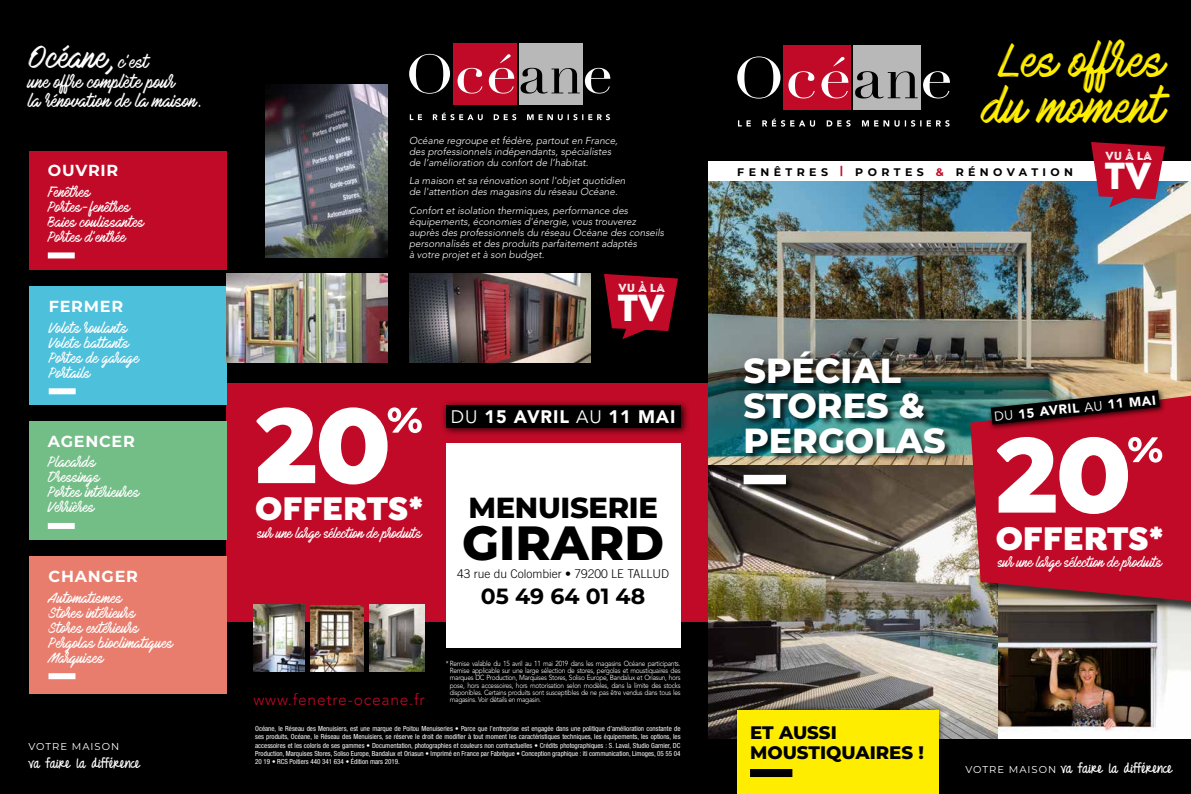
<style>
.page{position:relative;width:1191px;height:794px;background:#fff}
.page>*{position:absolute;margin:0;border:0;box-sizing:border-box;transform-origin:0 0}
.t1{font:800 48px "Montserrat";color:#000}
.t2{font:42.4px/46.2px "Mark My Words";color:#fe0;text-align:center}
.t3{font:900 37.6px "Intro";color:#fff}
.t4{font:900 34.9px "Isidora";color:#fff}
.t5{font:800 34.8px/34.8px "Montserrat";color:#fff}
.t6{font:800 29px "Montserrat";letter-spacing:-.01em;color:#000}
.t7{font:28px "Mark My Words";color:#fff}
.t8{font:700 22px "Montserrat";color:#000}
.t9{font:800 18.1px/20px "Montserrat";color:#000}
.t10{font:900 18px "Avenir LT Std";letter-spacing:.05em;color:#fff}
.t11{font:16px/19.2px "Mark My Words";color:#fff}
.t12{font:700 16px "Montserrat";letter-spacing:.05em;color:#fff}
.t13{font:300 15.6px "Avenir LT Std";letter-spacing:.05em;color:#c10a27}
.t14{font:13px/15px "Mark My Words";color:#fff}
.t15{font:700 13px "Just Realize";color:#fff}
.t16{font:900 13px "Avenir LT Std";color:#fff}
.t17{font:12.4px "Mark My Words";letter-spacing:-.02em;color:#fff}
.t18{font:300 12px "Trade Gothic";color:#000}
.t19{font:11.7px "Intro Inline";color:#fff}
.t20{font:700 11px "Montserrat";letter-spacing:.4em;color:#000}
.t21{font:italic 300 10px/11px "Avenir LT Std";color:#fff}
.t22{font:10px "Montserrat";letter-spacing:.1em;color:#fff}
.t23{font:300 7.3px/7.3px "Avenir LT Std";letter-spacing:-.04em;color:#fff;text-align:justify;scale:.9 1}
.t24{font:condensed 7px/8.4px "Helvetica Neue LT Std";color:#fff;text-align:justify}
.s1{font-size:16px}
.s2{font-weight:400}
.s3{color:#c10a27}
.s4{font-family:"Montserrat";font-weight:400;font-size:10px}
</style>
<div class="page">
<div style="left:0;top:0;width:709px;height:794px;background:#000"></div>
<div style="left:227px;top:383px;width:482px;height:238px;background:#c10a27"></div>
<div style="left:709px;top:0;width:482px;height:794px;background:#000"></div>
<img style="left:997px;top:614px;width:194px;height:124px">
<img style="left:709px;top:464px;width:288px;height:274px">
<img style="left:709px;top:181px;width:482px;height:283px">
<div style="left:709px;top:162px;width:482px;height:19px;background:#fff"></div>
<div style="left:783px;top:45px;width:67px;height:65px;background:#c10a27"></div>
<div style="left:853px;top:45px;width:67px;height:65px;background:#b9b8b8"></div>
<svg style="left:737px;top:56px;width:43px;height:43px"></svg>
<svg style="left:788px;top:71px;width:26px;height:27px"></svg>
<svg style="left:821px;top:57px;width:27px;height:41px"></svg>
<svg style="left:855px;top:71px;width:62px;height:27px"></svg>
<svg style="left:923px;top:71px;width:27px;height:27px"></svg>
<svg style="left:738px;top:119px;width:211px;height:8px"></svg>
<svg style="left:1091px;top:142px;width:74px;height:65px;background:#a32845"></svg>
<div style="left:441px;top:400px;width:249px;height:37px;background:#000;opacity:.85"></div>
<div style="left:446px;top:405px;width:234px;height:22px;background:#000"></div>
<div style="left:743px;top:351px;width:211px;height:142px;background:#000;opacity:.75"></div>
<div style="left:743px;top:475px;width:43px;height:9px;background:#fff"></div>
<div style="left:972px;top:396px;width:219px;height:218px;background:#000;opacity:.75"></div>
<svg style="left:970px;top:396px;width:221px;height:205px;background:#b71a31"></svg>
<svg style="left:973px;top:380px;width:204px;height:134px;background:#ad5964"></svg>
<div style="left:29px;top:151px;width:198px;height:118px;background:#c10a27"></div>
<div style="left:48px;top:252px;width:27px;height:6px;background:#fff"></div>
<div style="left:29px;top:286px;width:198px;height:119px;background:#4dc0db"></div>
<div style="left:49px;top:388px;width:27px;height:6px;background:#fff"></div>
<div style="left:29px;top:421px;width:198px;height:119px;background:#73bd87"></div>
<div style="left:48px;top:523px;width:27px;height:6px;background:#fff"></div>
<div style="left:29px;top:556px;width:198px;height:137px;background:#e87d6e"></div>
<div style="left:48px;top:673px;width:27px;height:6px;background:#fff"></div>
<div style="left:446px;top:443px;width:234px;height:205px;background:#fff"></div>
<div style="left:453px;top:43px;width:63px;height:61px;background:#c10a27"></div>
<div style="left:519px;top:43px;width:63px;height:61px;background:#b9b8b8"></div>
<svg style="left:409px;top:54px;width:41px;height:40px"></svg>
<svg style="left:457px;top:68px;width:25px;height:26px"></svg>
<svg style="left:489px;top:54px;width:25px;height:40px"></svg>
<svg style="left:520px;top:68px;width:90px;height:26px"></svg>
<svg style="left:410px;top:113px;width:200px;height:7px"></svg>
<img style="left:310px;top:605px;width:54px;height:66px">
<img style="left:369px;top:605px;width:56px;height:66px">
<img style="left:253px;top:605px;width:51px;height:66px">
<img style="left:227px;top:274px;width:161px;height:89px">
<img style="left:266px;top:84px;width:122px;height:173px">
<img style="left:409px;top:274px;width:181px;height:89px">
<svg style="left:604px;top:274px;width:74px;height:65px"></svg>
<svg style="left:256px;top:407px;width:166px;height:77px"></svg>
<div style="left:731px;top:704px;width:213px;height:90px;background:#000;opacity:.75"></div>
<div style="left:737px;top:710px;width:201px;height:84px;background:#ffed00"></div>
<div style="left:750px;top:769px;width:42px;height:8px;background:#000"></div>
<h3 class="t7" style="left:28px;top:42px;width:122px">Océane,<span class="s1">c’est</span></h3>
<h3 class="t11" style="left:28px;top:72px;width:175px">une offre complète pour<br>la rénovation de la maison.</h3>
<h3 class="t12" style="left:48px;top:159px;width:72px">OUVRIR</h3>
<h3 class="t14" style="left:48px;top:185px;width:98px">Fenêtres<br>Portes–fenêtres<br>Baies coulissantes<br>Portes d’entrée</h3>
<h3 class="t12" style="left:49px;top:295px;width:76px">FERMER</h3>
<h3 class="t14" style="left:49px;top:321px;width:92px">Volets roulants<br>Volets battants<br>Portes de garage<br>Portails</h3>
<h3 class="t12" style="left:48px;top:429px;width:89px">AGENCER</h3>
<h3 class="t14" style="left:48px;top:455px;width:93px">Placards<br>Dressings<br>Portes intérieures<br>Verrières</h3>
<h3 class="t12" style="left:48px;top:565px;width:91px">CHANGER</h3>
<h3 class="t14" style="left:48px;top:590px;width:126px">Automatismes<br>Stores intérieurs<br>Stores extérieurs<br>Pergolas bioclimatiques<br>Marquises</h3>
<h3 class="t22" style="left:28px;top:739px;width:92px">VOTRE MAISON</h3>
<h3 class="t15" style="left:28px;top:755px;width:113px">va faire la différence</h3>
<h3 class="t21" style="left:409px;top:135px;width:210px">Océane regroupe et fédère, partout en France, des professionnels indépendants, spécialistes de l’amélioration du confort de l’habitat.</h3>
<h3 class="t21" style="left:409px;top:176px;width:218px">La maison et sa rénovation sont l'objet quotidien de l'attention des magasins du réseau Océane.</h3>
<p class="t21" style="left:409px;top:205px;width:256px">Confort et isolation thermiques, performance des équipements, économies d'énergie, vous trouverez auprès des professionnels du réseau Océane des conseils personnalisés et des produits parfaitement adaptés<br>à votre projet et à son budget.</p>
<h3 class="t19" style="left:618px;top:281px;width:48px">VU À LA</h3>
<h3 class="t3" style="left:617px;top:283px;width:48px">TV</h3>
<h3 class="t10" style="left:451px;top:406px;width:226px"><span class="s2">DU</span> 15 AVRIL <span class="s2">AU</span> 11 MAI</h3>
<h3 class="t4" style="left:255px;top:486px;width:170px">OFFERTS*</h3>
<h3 class="t17" style="left:257px;top:526px;width:166px">sur une large sélection de produits</h3>
<h3 class="t6" style="left:468px;top:486px;width:191px">MENUISERIE</h3>
<h1 class="t1" style="left:462px;top:507px;width:203px">GIRARD</h1>
<h3 class="t8" style="left:481px;top:580px;width:166px">05 49 64 01 48</h3>
<h3 class="t18" style="left:457px;top:566px;width:213px">43 rue du Colombier • 79200 LE TALLUD</h3>
<h3 class="t13" style="left:253px;top:690px;width:173px">www.fenetre-oceane.fr</h3>
<p class="t23" style="left:450px;top:659px;width:258px;text-indent:-4px">* Remise valable du 15 avril au 11 mai 2019 dans les magasins Océane participants.<br>Remise applicable sur une large sélection de stores, pergolas et moustiquaires des marques DC Production, Marquises Stores, Soliso Europe, Bandalux et Oriasun, hors pose, hors accessoires, hors motorisation selon modèles, dans la limite des stocks disponibles. Certains produits sont susceptibles de ne pas être vendus dans tous les magasins. Voir détails en magasin.</p>
<p class="t24" style="left:255px;top:724px;width:427px">Océane, le Réseau des Menuisiers, est une marque de Poitou Menuiseries • Parce que l’entreprise est engagée dans une politique d’amélioration constante de ses produits, Océane, le Réseau des Menuisiers, se réserve le droit de modifier à tout moment les caractéristiques techniques, les équipements, les options, les accessoires et les coloris de ses gammes • Documentation, photographies et couleurs non contractuelles • Crédits photographiques : S. Laval, Studio Garnier, DC Production, Marquises Stores, Soliso Europe, Bandalux et Oriasun • Imprimé en France par Fabrègue • Conception graphique : iti communication, Limoges, 05 55 04<br>20 19 • RCS Poitiers 440 341 634 • Édition mars 2019.</p>
<h2 class="t2" style="left:983px;top:39px;width:183px">Les offres du moment</h2>
<h3 class="t19" style="left:1105px;top:149px;width:48px">VU À LA</h3>
<h3 class="t3" style="left:1104px;top:151px;width:48px">TV</h3>
<h3 class="t20" style="left:737px;top:164px;width:337px">FENÊTRES <sup>|</sup> PORTES <span class="s3">&amp;</span> RÉNOVATION</h3>
<h3 class="t5" style="left:743px;top:351px;width:204px">SPÉCIAL<br>STORES &amp;<br>PERGOLAS</h3>
<h3 class="t16" style="left:993px;top:409px;width:164px;rotate:-6deg"><span class="s2">DU</span> 15 AVRIL <span class="s2">AU</span> 11 MAI</h3>
<h3 class="t4" style="left:995px;top:516px;width:170px">OFFERTS*</h3>
<h3 class="t17" style="left:997px;top:556px;width:166px">sur une large sélection de produits</h3>
<h3 class="t9" style="left:750px;top:722px;width:175px">ET AUSSI<br>MOUSTIQUAIRES !</h3>
<h3 class="t15" style="left:965px;top:761px;width:208px"><span class="s4">VOTRE MAISON</span> va faire la différence</h3>
</div>
